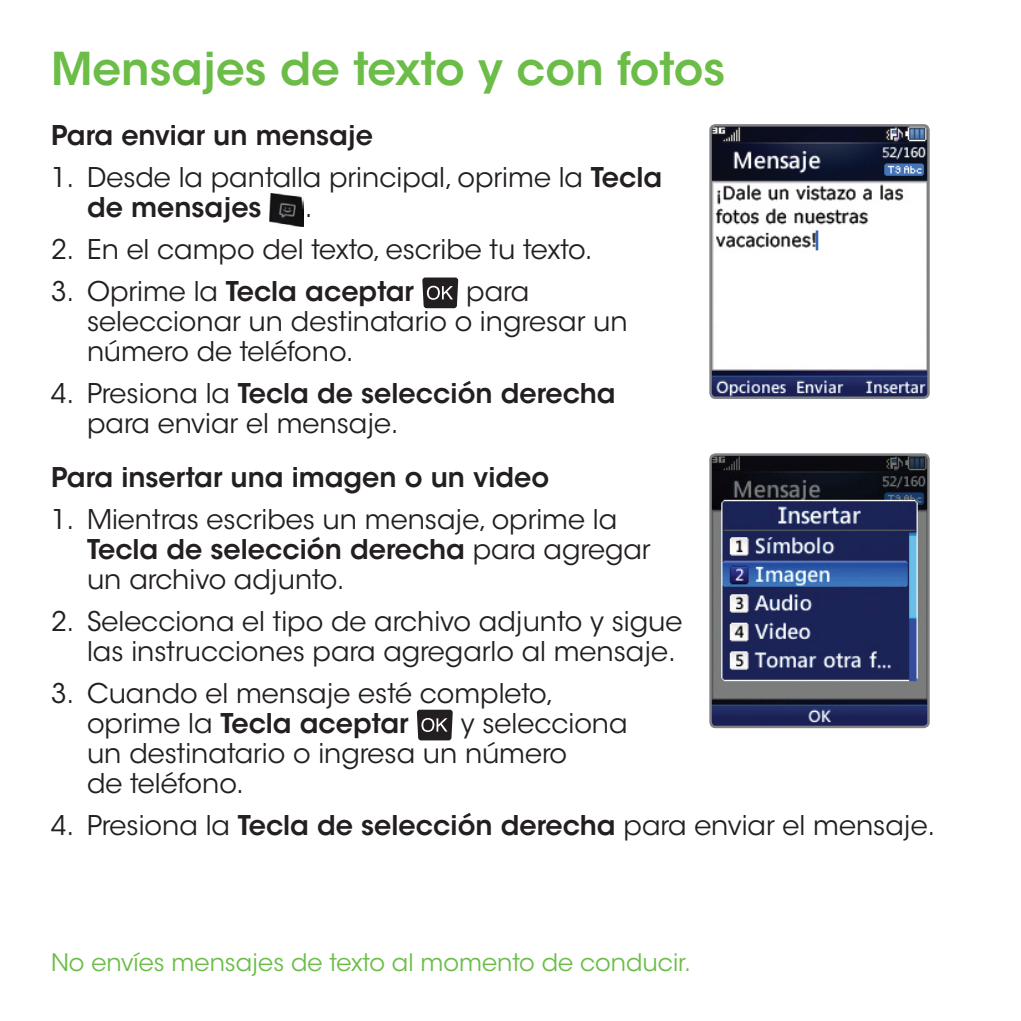
<style>
.page{position:relative;width:1021px;height:1021px;background:#fff}
.page>*{position:absolute;margin:0;border:0;box-sizing:border-box;transform-origin:0 0}
.t1{font:600 45px "ITC Avant Garde Std";color:#6bbd48}
.t2{font:27px/30px "ITC Avant Garde Std";color:#231f20}
.t3{font:600 27px "ITC Avant Garde Std";color:#231f20}
.t4{font:24px "ITC Avant Garde Std";color:#6bbd48}
.s1{font-weight:600}
.s2{font-weight:400}
</style>
<div class="page">
<img style="left:269px;top:193px;width:34px;height:33px">
<svg style="left:422px;top:277px;width:36px;height:32px"></svg>
<svg style="left:416px;top:709px;width:37px;height:32px"></svg>
<img style="left:712px;top:127px;width:214px;height:269px">
<div style="left:709px;top:124px;width:220px;height:275px;border:2px solid #808285;border-radius:5px"></div>
<img style="left:712px;top:456px;width:214px;height:269px">
<div style="left:709px;top:453px;width:220px;height:275px;border:2px solid #808285;border-radius:5px"></div>
<p class="t1" style="left:51px;top:40px;width:675px">Mensajes de texto y con fotos</p>
<p class="t3" style="left:51px;top:118px;width:323px">Para enviar un mensaje</p>
<p class="t2" style="left:87px;top:163px;width:576px;text-indent:-36px">1. Desde la pantalla principal, oprime la <span class="s1">Tecla de mensajes</span></p>
<p class="t2" style="left:305px;top:193px;width:9px">.</p>
<p class="t2" style="left:51px;top:235px;width:543px">2. En el campo del texto, escribe tu texto.</p>
<p class="t3" style="left:51px;top:274px;width:364px"><span class="s2">3. Oprime la</span> Tecla aceptar</p>
<p class="t2" style="left:87px;top:277px;width:542px;text-indent:379px">para seleccionar un destinatario o ingresar un número de teléfono.</p>
<p class="t2" style="left:87px;top:379px;width:530px;text-indent:-36px">4. Presiona la <span class="s1">Tecla de selección derecha </span>para enviar el mensaje.</p>
<p class="t3" style="left:51px;top:460px;width:499px">Para insertar una imagen o un video</p>
<p class="t2" style="left:87px;top:505px;width:565px;text-indent:-36px">1. Mientras escribes un mensaje, oprime la<br><span class="s1">Tecla de selección derecha</span> para agregar un archivo adjunto.</p>
<p class="t2" style="left:51px;top:607px;width:633px;text-align:right">2. Selecciona el tipo de archivo adjunto y sigue las instrucciones para agregarlo al mensaje.</p>
<p class="t2" style="left:87px;top:679px;width:468px;text-indent:-36px">3. Cuando el mensaje esté completo, oprime la <span class="s1">Tecla aceptar</span></p>
<p class="t2" style="left:87px;top:709px;width:542px;text-indent:374px">y selecciona un destinatario o ingresa un número<br>de teléfono.</p>
<p class="t2" style="left:51px;top:811px;width:885px">4. Presiona la <span class="s1">Tecla de selección derecha</span> para enviar el mensaje.</p>
<p class="t4" style="left:51px;top:948px;width:641px">No envíes mensajes de texto al momento de conducir.</p>
</div>
